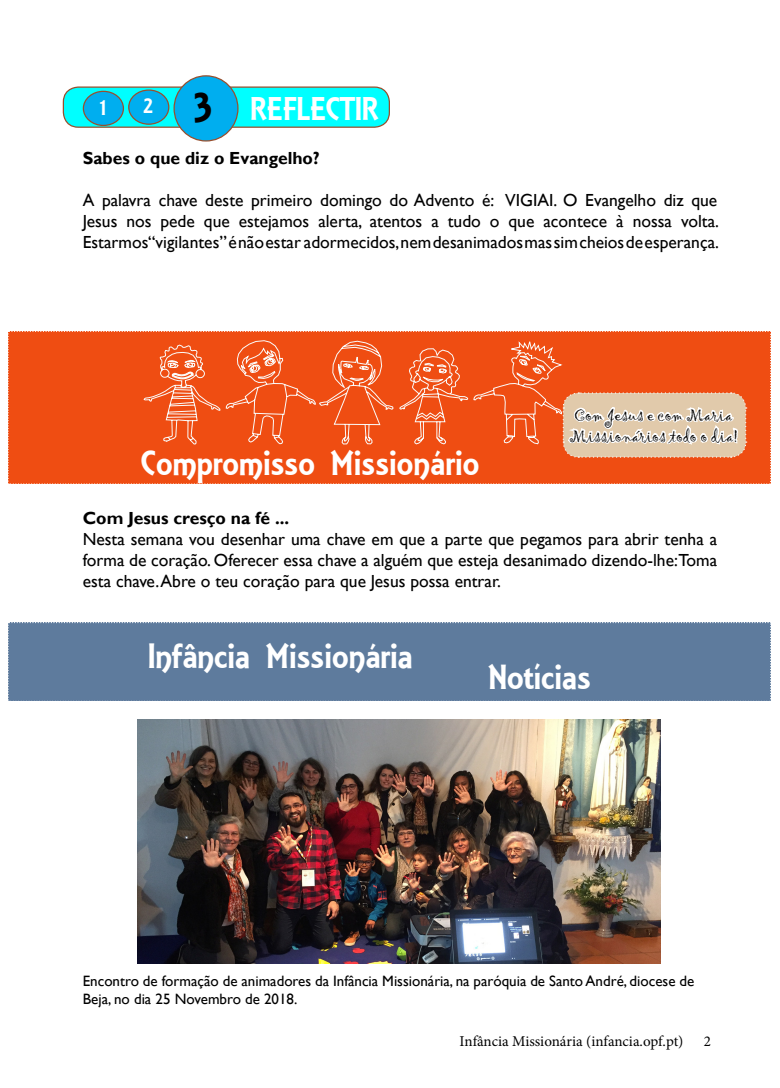
<style>
.page{position:relative;width:780px;height:1088px;background:#fff}
.page>*{position:absolute;margin:0;border:0;box-sizing:border-box;transform-origin:0 0}
.t1{font:45px "ARESSENCE";color:#000}
.t2{font:37.5px "ARESSENCE";color:#fff}
.t3{font:35px "ARESSENCE";color:#fff}
.t4{font:22.5px "ARESSENCE";color:#fff}
.t5{font:17.5px/21px "Gill Sans";color:#000;text-align:justify}
.t6{font:700 17.5px "Gill Sans";color:#000}
.t7{font:17.5px/21px "Gigi";color:#000}
.t8{font:15px/18px "Gill Sans";color:#000}
.t9{font:15px "Minion Pro";letter-spacing:-.005em;color:#000}
</style>
<div class="page">
<div style="left:63px;top:87px;width:326px;height:40px;background:#0ff;border-radius:15px"></div>
<div style="left:63px;top:86px;width:327px;height:42px;border:1px solid #984f2e;border-radius:15px"></div>
<div style="left:174px;top:76px;width:64px;height:65px;background:#00aeef;border-radius:50%"></div>
<div style="left:173px;top:75px;width:65px;height:67px;border:1px solid #984f2e;border-radius:50%"></div>
<div style="left:83px;top:91px;width:40px;height:34px;background:#00aeef;border-radius:50%"></div>
<div style="left:83px;top:91px;width:41px;height:35px;border:1px solid #984f2e;border-radius:50%"></div>
<div style="left:129px;top:90px;width:40px;height:34px;background:#00aeef;border-radius:50%"></div>
<div style="left:128px;top:89px;width:41px;height:36px;border:1px solid #984f2e;border-radius:50%"></div>
<svg style="left:8px;top:331px;width:763px;height:153px;background:#ee612c"></svg>
<div style="left:8px;top:622px;width:763px;height:79px;background:#5e7b9d"></div>
<img style="left:138px;top:720px;width:523px;height:244px">
<p class="t4" style="left:100px;top:95px;width:8px">1</p>
<p class="t4" style="left:143px;top:93px;width:11px">2</p>
<p class="t1" style="left:193px;top:82px;width:20px">3</p>
<p class="t3" style="left:250px;top:89px;width:130px">REFLECTIR</p>
<p class="t6" style="left:83px;top:148px;width:238px">Sabes o que diz o Evangelho?</p>
<p class="t5" style="left:83px;top:190px;width:636px">A palavra chave deste primeiro domingo do Advento é: VIGIAI. O Evangelho diz que</p>
<p class="t5" style="left:83px;top:211px;width:637px">Jesus nos pede que estejamos alerta, atentos a tudo o que acontece à nossa volta.</p>
<p class="t5" style="left:83px;top:232px;width:637px">Estarmos “vigilantes” é não estar adormecidos, nem desanimados mas sim cheios de esperança.</p>
<p class="t7" style="left:569px;top:405px;width:170px">Com Jesus e com Maria<br>Missionários todo o dia!</p>
<p class="t2" style="left:141px;top:442px;width:339px">Compromisso Missionário</p>
<p class="t6" style="left:83px;top:507px;width:208px">Com Jesus cresço na fé ...</p>
<p class="t5" style="left:83px;top:529px;width:636px">Nesta semana vou desenhar uma chave em que a parte que pegamos para abrir tenha a forma de coração. Oferecer essa chave a alguém que esteja desanimado dizendo-lhe:Toma esta chave. Abre o teu coração para que Jesus possa entrar.</p>
<p class="t2" style="left:148px;top:635px;width:266px">Infância Missionária</p>
<p class="t2" style="left:488px;top:656px;width:104px">Notícias</p>
<p class="t8" style="left:83px;top:972px;width:613px">Encontro de formação de animadores da Infância Missionária, na paróquia de Santo André, diocese de<br>Beja, no dia 25 Novembro de 2018.</p>
<p class="t9" style="left:459px;top:1031px;width:225px">Infância Missionária (infancia.opf.pt)</p>
<p class="t9" style="left:704px;top:1031px;width:9px">2</p>
</div>
